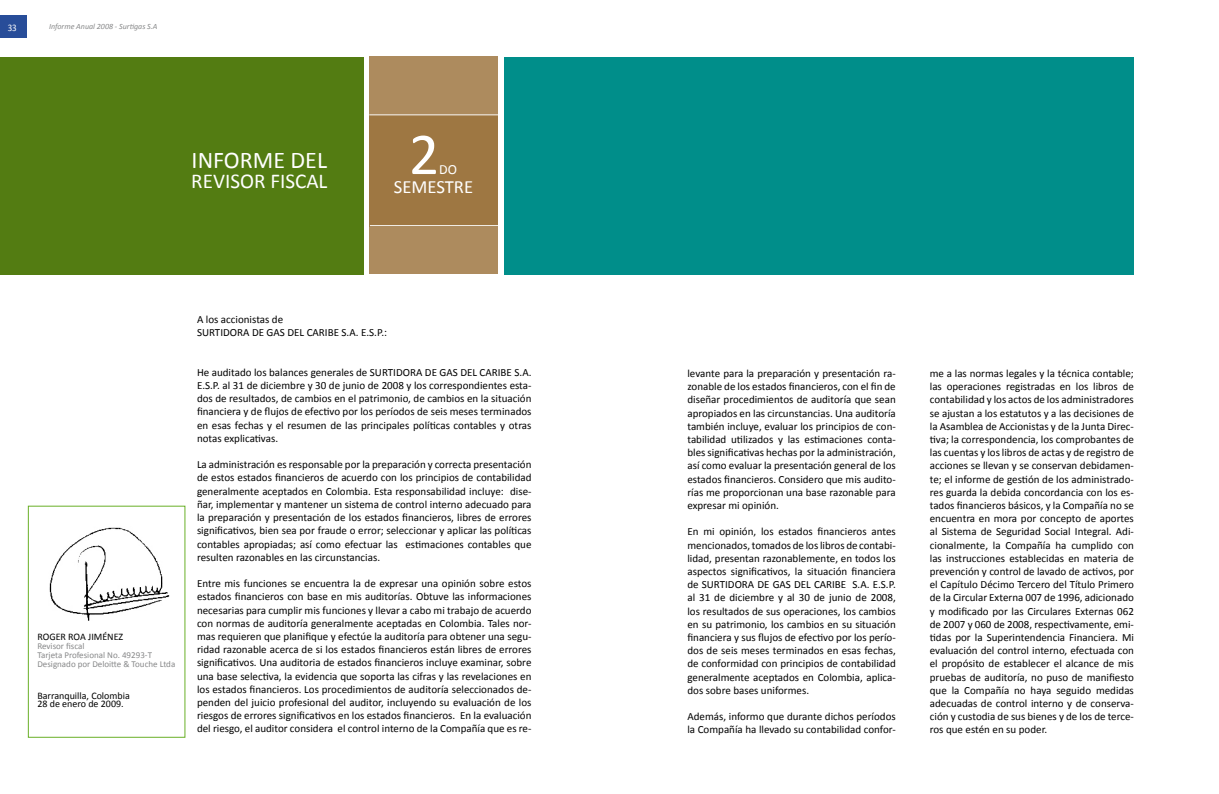
<style>
.page{position:relative;width:1219px;height:794px;background:#fff}
.page>*{position:absolute;margin:0;border:0;box-sizing:border-box;transform-origin:0 0}
.t1{font:60px "Calibri";color:#fff}
.t2{font:24px "Calibri";color:#fff}
.t3{font:21.1px "Calibri";color:#fff}
.t4{font:18.7px "Calibri";color:#fff}
.t5{font:14px "Calibri";color:#fff}
.t6{font:11px/13.2px "Calibri";color:#000;text-align:justify}
.t7{font:10px/8px "Calibri";color:#000}
.t8{font:10px "Calibri";color:#fff;scale:.9 1}
.t9{font:9px/9px "Calibri";color:#878889}
.t10{font:italic 8px "Calibri";color:#878889}
</style>
<div class="page">
<div style="left:0;top:16px;width:26px;height:22px;background:#284d99"></div>
<div style="left:369px;top:56px;width:129px;height:218px;background:#ad8b5e"></div>
<div style="left:369px;top:114px;width:129px;height:112px;background:#9e7742"></div>
<div style="left:0;top:57px;width:364px;height:217px;background:#537c12"></div>
<div style="left:504px;top:57px;width:629px;height:217px;background:#008e8a"></div>
<hr style="left:369px;top:114px;width:129px;height:1px;background:#fff">
<hr style="left:370px;top:225px;width:129px;height:1px;background:#fff">
<img style="left:49px;top:527px;width:121px;height:94px">
<div style="left:28px;top:505px;width:157px;height:233px;border:1px solid #69b027"></div>
<p class="t8" style="left:8px;top:21px;width:12px">33</p>
<p class="t10" style="left:49px;top:22px;width:110px">Informe Anual 2008 - Surtigas S.A</p>
<h1 class="t1" style="left:409px;top:117px;width:32px">2</h1>
<h2 class="t2" style="left:192px;top:145px;width:137px">INFORME DEL</h2>
<h3 class="t3" style="left:191px;top:168px;width:138px">REVISOR FISCAL</h3>
<h3 class="t4" style="left:394px;top:175px;width:81px">SEMESTRE</h3>
<p class="t5" style="left:439px;top:161px;width:19px">DO</p>
<p class="t7" style="left:37px;top:632px;width:87px">ROGER ROA JIMÉNEZ</p>
<p class="t9" style="left:37px;top:641px;width:139px">Revisor fiscal<br>Tarjeta Profesional No. 49293-T<br>Designado por Deloitte &amp; Touche Ltda</p>
<p class="t7" style="left:37px;top:691px;width:94px">Barranquilla, Colombia<br>28 de enero de 2009.</p>
<p class="t6" style="left:197px;top:312px;width:192px">A los accionistas de<br>SURTIDORA DE GAS DEL CARIBE S.A. E.S.P.:</p>
<p class="t6" style="left:197px;top:365px;width:336px">He auditado los balances generales de SURTIDORA DE GAS DEL CARIBE S.A.<br>E.S.P. al 31 de diciembre y 30 de junio de 2008 y los correspondientes esta&shy;dos de resultados, de cambios en el patrimonio, de cambios en la situación financiera y de flujos de efectivo por los períodos de seis meses terminados en esas fechas y el resumen de las principales políticas contables y otras notas explicativas.</p>
<p class="t6" style="left:197px;top:457px;width:336px">La administración es responsable por la preparación y correcta presentación de estos estados financieros de acuerdo con los principios de contabilidad generalmente aceptados en Colombia. Esta responsabilidad incluye: dise&shy;ñar, implementar y mantener un sistema de control interno adecuado para la preparación y presentación de los estados financieros, libres de errores significativos, bien sea por fraude o error; seleccionar y aplicar las políticas contables apropiadas; así como efectuar las estimaciones contables que resulten razonables en las circunstancias.</p>
<p class="t6" style="left:197px;top:576px;width:336px">Entre mis funciones se encuentra la de expresar una opinión sobre estos estados financieros con base en mis auditorías. Obtuve las informaciones necesarias para cumplir mis funciones y llevar a cabo mi trabajo de acuerdo con normas de auditoría generalmente aceptadas en Colombia. Tales nor&shy;mas requieren que planifique y efectúe la auditoría para obtener una segu&shy;ridad razonable acerca de si los estados financieros están libres de errores significativos. Una auditoria de estados financieros incluye examinar, sobre una base selectiva, la evidencia que soporta las cifras y las revelaciones en los estados financieros. Los procedimientos de auditoría seleccionados de&shy;penden del juicio profesional del auditor, incluyendo su evaluación de los riesgos de errores significativos en los estados financieros. En la evaluación del riesgo, el auditor considera el control interno de la Compañía que es re-</p>
<p class="t6" style="left:687px;top:366px;width:210px">levante para la preparación y presentación ra&shy;zonable de los estados financieros, con el fin de diseñar procedimientos de auditoría que sean apropiados en las circunstancias. Una auditoría también incluye, evaluar los principios de con&shy;tabilidad utilizados y las estimaciones conta&shy;bles significativas hechas por la administración, así como evaluar la presentación general de los estados financieros. Considero que mis audito&shy;rías me proporcionan una base razonable para expresar mi opinión.</p>
<p class="t6" style="left:687px;top:524px;width:210px">En mi opinión, los estados financieros antes mencionados, tomados de los libros de contabi&shy;lidad, presentan razonablemente, en todos los aspectos significativos, la situación financiera de SURTIDORA DE GAS DEL CARIBE S.A. E.S.P. al 31 de diciembre y al 30 de junio de 2008, los resultados de sus operaciones, los cambios en su patrimonio, los cambios en su situación financiera y sus flujos de efectivo por los perío&shy;dos de seis meses terminados en esas fechas, de conformidad con principios de contabilidad generalmente aceptados en Colombia, aplica&shy;dos sobre bases uniformes.</p>
<p class="t6" style="left:687px;top:709px;width:210px">Además, informo que durante dichos períodos la Compañía ha llevado su contabilidad confor-</p>
<p class="t6" style="left:930px;top:366px;width:206px">me a las normas legales y la técnica contable; las operaciones registradas en los libros de contabilidad y los actos de los administradores se ajustan a los estatutos y a las decisiones de la Asamblea de Accionistas y de la Junta Direc&shy;tiva; la correspondencia, los comprobantes de las cuentas y los libros de actas y de registro de acciones se llevan y se conservan debidamen&shy;te; el informe de gestión de los administrado&shy;res guarda la debida concordancia con los es&shy;tados financieros básicos, y la Compañía no se encuentra en mora por concepto de aportes al Sistema de Seguridad Social Integral. Adi&shy;cionalmente, la Compañía ha cumplido con las instrucciones establecidas en materia de prevención y control de lavado de activos, por el Capítulo Décimo Tercero del Título Primero de la Circular Externa 007 de 1996, adicionado y modificado por las Circulares Externas 062 de 2007 y 060 de 2008, respectivamente, emi&shy;tidas por la Superintendencia Financiera. Mi evaluación del control interno, efectuada con el propósito de establecer el alcance de mis pruebas de auditoría, no puso de manifiesto que la Compañía no haya seguido medidas adecuadas de control interno y de conserva&shy;ción y custodia de sus bienes y de los de terce&shy;ros que estén en su poder.</p>
</div>
